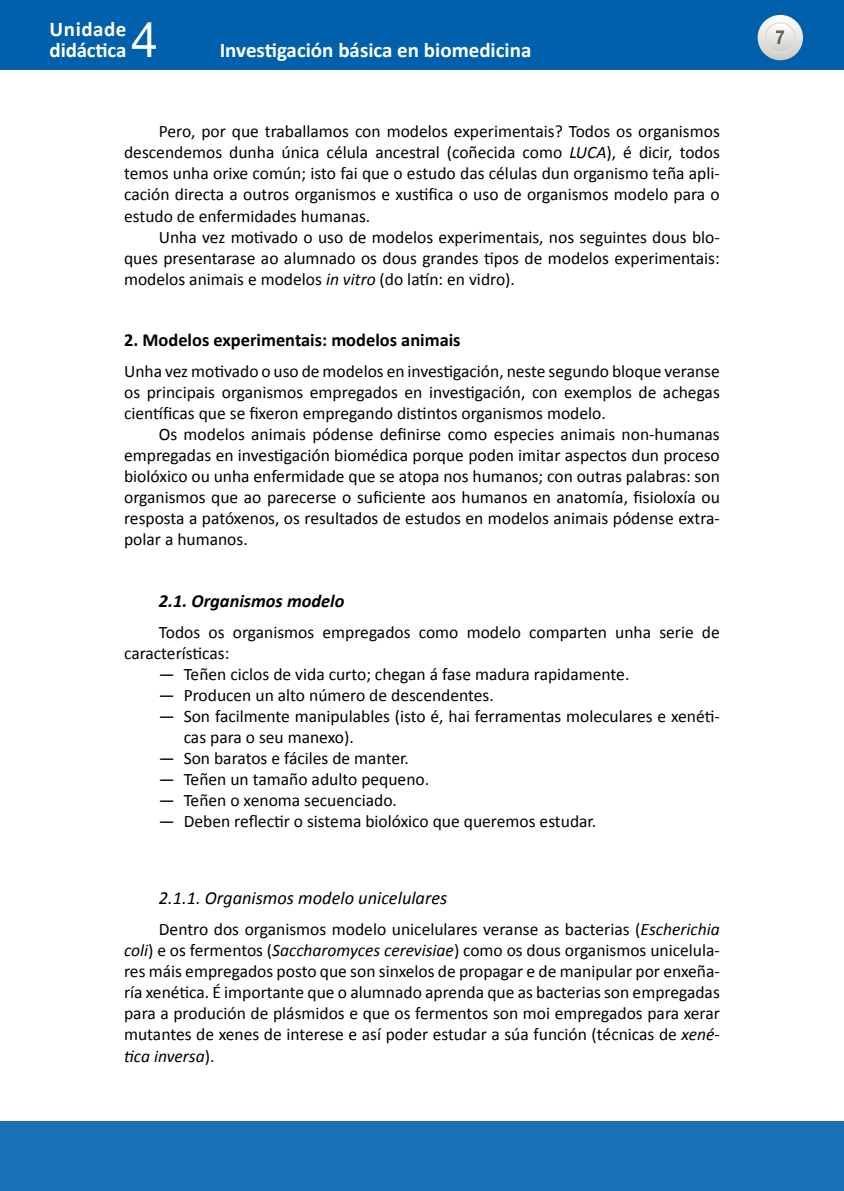
<style>
.page{position:relative;width:844px;height:1191px;background:#fff}
.page>*{position:absolute;margin:0;border:0;box-sizing:border-box;transform-origin:0 0}
.t1{font:49px "Helvetica Neue LT Std";color:#fff}
.t2{font:700 21px/21px "Calibri";color:#fff}
.t3{font:700 19.25px "Helvetica Neue LT Std";color:#000;scale:.9 1}
.t4{font:700 18.38px "Calibri";color:#000}
.t5{font:italic 18.38px "Calibri";color:#000}
.t6{font:italic 700 18.38px "Calibri";color:#000}
.t7{font:17.5px/21.2px "Calibri";color:#000;text-align:justify}
.s1{font-style:italic}
</style>
<div class="page">
<div style="left:0;top:1121px;width:843px;height:70px;background:#1a70b4"></div>
<div style="left:0;top:0;width:843px;height:69px;background:#0060ac"></div>
<svg style="left:757px;top:15px;width:45px;height:45px"></svg>
<svg style="left:765px;top:23px;width:29px;height:29px"></svg>
<div style="left:764px;top:22px;width:31px;height:31px;border:1px solid #dfdeda;border-radius:50%"></div>
<p class="t2" style="left:50px;top:18px;width:78px">Unidade didáctica</p>
<h1 class="t1" style="left:131px;top:11px;width:29px">4</h1>
<p class="t2" style="left:220px;top:39px;width:313px">Investigación básica en biomedicina</p>
<p class="t7" style="left:124px;top:120px;width:597px;text-indent:35px">Pero, por que traballamos con modelos experimentais? Todos os organismos descendemos dunha única célula ancestral (coñecida como <span class="s1">LUCA</span>), é dicir, todos temos unha orixe común; isto fai que o estudo das células dun organismo teña apli&shy;cación directa a outros organismos e xustifica o uso de organismos modelo para o estudo de enfermidades humanas.</p>
<p class="t7" style="left:124px;top:225px;width:597px;text-indent:35px">Unha vez motivado o uso de modelos experimentais, nos seguintes dous blo&shy;ques presentarase ao alumnado os dous grandes tipos de modelos experimentais: modelos animais e modelos <span class="s1">in vitro</span> (do latín: en vidro).</p>
<p class="t4" style="left:124px;top:326px;width:338px">2. Modelos experimentais: modelos animais</p>
<p class="t7" style="left:124px;top:359px;width:597px">Unha vez motivado o uso de modelos en investigación, neste segundo bloque veranse os principais organismos empregados en investigación, con exemplos de achegas científicas que se fixeron empregando distintos organismos modelo.</p>
<p class="t7" style="left:124px;top:423px;width:597px;text-indent:35px">Os modelos animais pódense definirse como especies animais non-humanas empregadas en investigación biomédica porque poden imitar aspectos dun proceso biolóxico ou unha enfermidade que se atopa nos humanos; con outras palabras: son organismos que ao parecerse o suficiente aos humanos en anatomía, fisioloxía ou resposta a patóxenos, os resultados de estudos en modelos animais pódense extra&shy;polar a humanos.</p>
<p class="t6" style="left:159px;top:589px;width:187px">2.1. Organismos modelo</p>
<p class="t7" style="left:124px;top:621px;width:597px;text-indent:35px">Todos os organismos empregados como modelo comparten unha serie de características:</p>
<p class="t7" style="left:159px;top:663px;width:472px">— Teñen ciclos de vida curto; chegan á fase madura rapidamente.</p>
<p class="t7" style="left:159px;top:684px;width:336px">— Producen un alto número de descendentes.</p>
<p class="t7" style="left:184px;top:705px;width:537px;text-indent:-25px">— Son facilmente manipulables (isto é, hai ferramentas moleculares e xenéti&shy;cas para o seu manexo).</p>
<p class="t7" style="left:159px;top:747px;width:251px">— Son baratos e fáciles de manter.</p>
<p class="t7" style="left:159px;top:768px;width:272px">— Teñen un tamaño adulto pequeno.</p>
<p class="t7" style="left:159px;top:789px;width:239px">— Teñen o xenoma secuenciado.</p>
<p class="t7" style="left:159px;top:810px;width:439px">— Deben reflectir o sistema biolóxico que queremos estudar.</p>
<p class="t5" style="left:159px;top:886px;width:290px">2.1.1. Organismos modelo unicelulares</p>
<p class="t7" style="left:124px;top:917px;width:597px;text-indent:35px">Dentro dos organismos modelo unicelulares veranse as bacterias (<span class="s1">Escherichia coli</span>) e os fermentos (<span class="s1">Saccharomyces cerevisiae</span>) como os dous organismos unicelula&shy;res máis empregados posto que son sinxelos de propagar e de manipular por enxeña&shy;ría xenética. É importante que o alumnado aprenda que as bacterias son empregadas para a produción de plásmidos e que os fermentos son moi empregados para xerar mutantes de xenes de interese e así poder estudar a súa función (técnicas de <span class="s1">xené&shy;tica inversa</span>).</p>
<p class="t3" style="left:775px;top:26px;width:12px">7</p>
</div>
